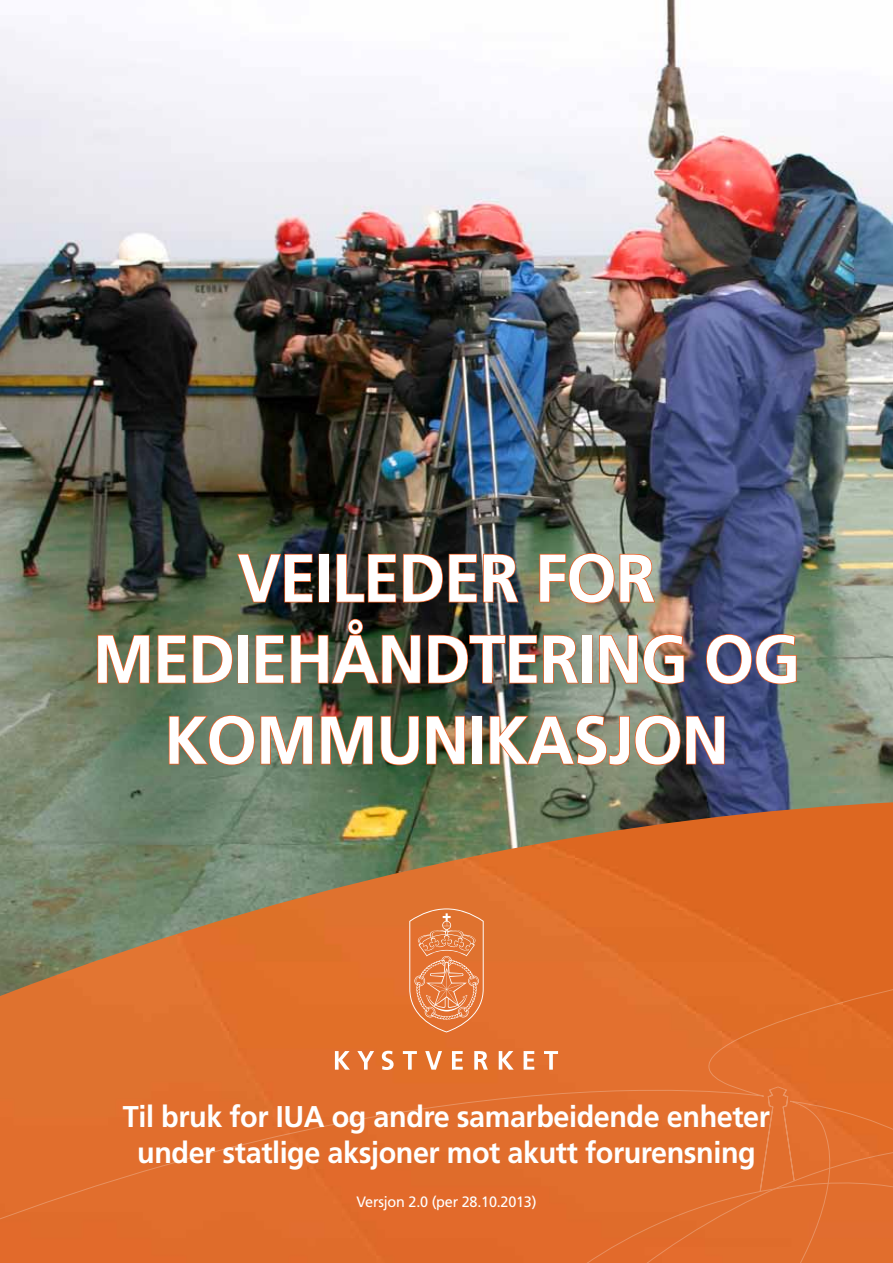
<style>
.page{position:relative;width:893px;height:1263px;background:#fff}
.page>*{position:absolute;margin:0;border:0;box-sizing:border-box;transform-origin:0 0}
.t1{font:700 67.5px/81px "Frutiger";letter-spacing:-.015em;color:#fff;text-align:center;scale:.96 1}
.t2{font:700 30px/36px "Frutiger";letter-spacing:-.015em;color:#fff;text-align:center;scale:.96 1}
.t3{font:15px "Frutiger";letter-spacing:-.015em;color:#fff;scale:.96 1}
</style>
<div class="page">
<img style="left:0;top:0;width:893px;height:802px">
<img style="left:0;top:802px;width:893px;height:167px">
<div style="left:0;top:969px;width:893px;height:294px;background:#e16e2d"></div>
<div style="left:525px;top:1086px;width:368px;height:177px;background:#e16e2d"></div>
<img style="left:236px;top:553px;width:77px;height:51px">
<div style="left:319px;top:554px;width:10px;height:48px;border:2px solid #f15d22"></div>
<img style="left:336px;top:553px;width:184px;height:51px">
<img style="left:539px;top:552px;width:117px;height:52px">
<svg style="left:97px;top:634px;width:53px;height:50px;background:#7b6a45"></svg>
<svg style="left:157px;top:634px;width:76px;height:50px;background:#7b704e"></svg>
<div style="left:238px;top:635px;width:10px;height:48px;border:2px solid #f15d22"></div>
<img style="left:255px;top:618px;width:166px;height:67px">
<img style="left:427px;top:634px;width:153px;height:51px">
<div style="left:582px;top:635px;width:10px;height:48px;border:2px solid #f15d22"></div>
<img style="left:598px;top:633px;width:87px;height:52px">
<svg style="left:705px;top:633px;width:92px;height:52px;background:#63576c"></svg>
<svg style="left:168px;top:714px;width:145px;height:52px;background:#827d60"></svg>
<svg style="left:320px;top:715px;width:54px;height:50px;background:#68613b"></svg>
<img style="left:380px;top:715px;width:86px;height:51px">
<div style="left:472px;top:716px;width:10px;height:48px;border:2px solid #f15d22"></div>
<img style="left:489px;top:714px;width:236px;height:52px">
<svg style="left:409px;top:908px;width:75px;height:124px;background:#e5834a"></svg>
<svg style="left:335px;top:1051px;width:15px;height:19px"></svg>
<svg style="left:357px;top:1051px;width:17px;height:19px"></svg>
<svg style="left:382px;top:1051px;width:12px;height:19px"></svg>
<svg style="left:403px;top:1051px;width:14px;height:19px"></svg>
<svg style="left:425px;top:1051px;width:17px;height:19px"></svg>
<svg style="left:452px;top:1051px;width:11px;height:19px"></svg>
<svg style="left:474px;top:1051px;width:14px;height:19px"></svg>
<svg style="left:499px;top:1051px;width:15px;height:19px"></svg>
<svg style="left:524px;top:1051px;width:10px;height:19px"></svg>
<svg style="left:544px;top:1051px;width:14px;height:19px"></svg>
<h1 class="t1" style="left:93px;top:538px;width:738px">VEILEDER FOR<br>MEDIEHÅNDTERING OG<br>KOMMUNIKASJON</h1>
<p class="t2" style="left:123px;top:1099px;width:675px">Til bruk for IUA og andre samarbeidende enheter under statlige aksjoner mot akutt forurensning</p>
<p class="t3" style="left:356px;top:1193px;width:189px">Versjon 2.0 (per 28.10.2013)</p>
</div>
